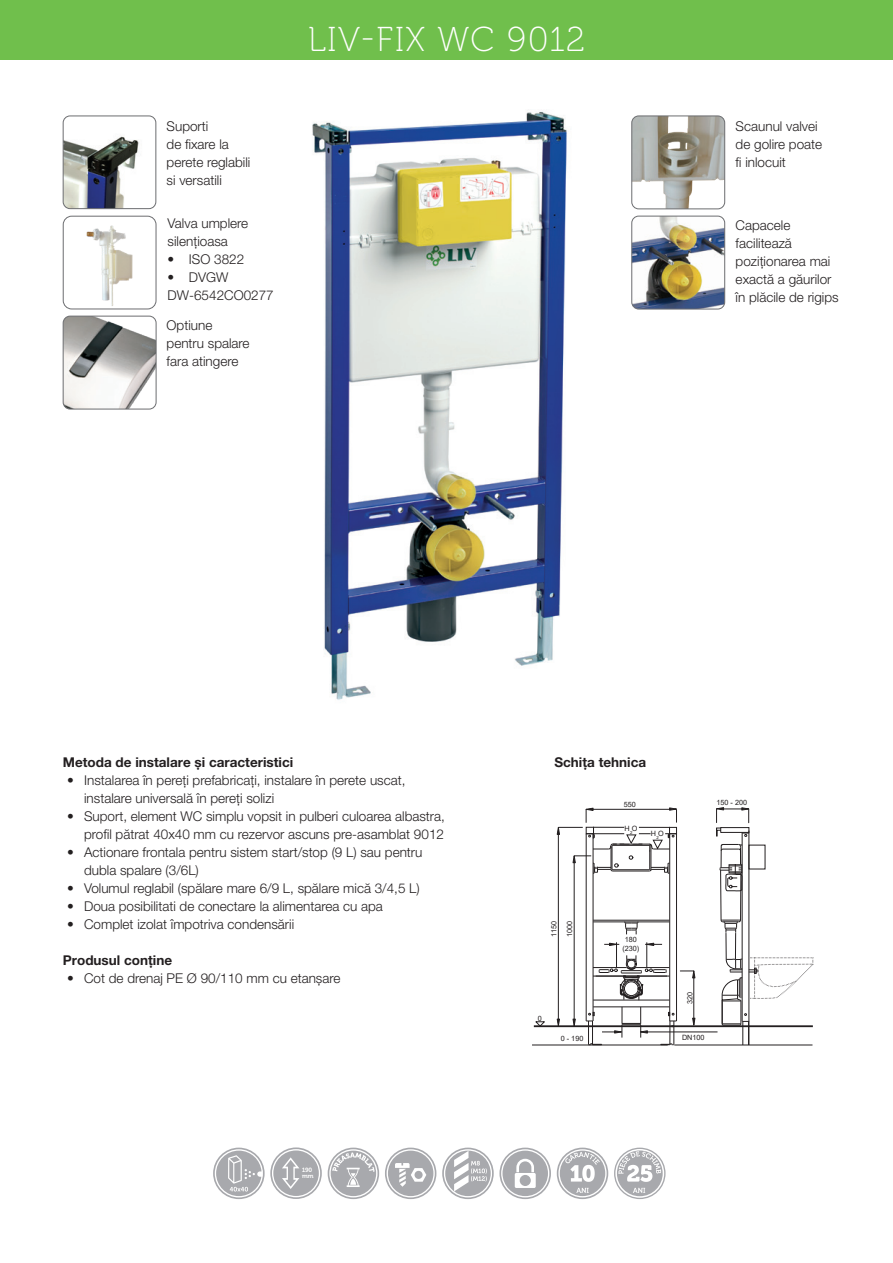
<style>
.page{position:relative;width:893px;height:1263px;background:#fff}
.page>*{position:absolute;margin:0;border:0;box-sizing:border-box;transform-origin:0 0}
.t1{font:34.5px "Museo Cyrl 100";letter-spacing:.05em;color:#fff}
.t2{font:300 13.5px/18px "Helvetica Neue LT Pro";color:#231f20}
.t3{font:700 13.5px "Helvetica Neue LT Pro";color:#231f20}
.t4{font:7.2px/15.6px "Arial";color:#231f20}
.t5{font:6.15px/5.8px "Museo Cyrl 700";color:#fff}
</style>
<div class="page">
<img style="left:312px;top:111px;width:333px;height:589px">
<div style="left:0;top:0;width:893px;height:60px;background:#70bf4c"></div>
<svg style="left:328px;top:1147px;width:51px;height:52px"></svg>
<svg style="left:385px;top:1147px;width:51px;height:52px"></svg>
<svg style="left:442px;top:1147px;width:109px;height:52px"></svg>
<svg style="left:557px;top:1147px;width:51px;height:52px"></svg>
<svg style="left:614px;top:1147px;width:51px;height:52px"></svg>
<svg style="left:213px;top:1147px;width:109px;height:52px"></svg>
<img style="left:63px;top:116px;width:93px;height:93px">
<div style="left:63px;top:116px;width:93px;height:93px;border:1px solid #6c6d70;border-radius:7px"></div>
<img style="left:632px;top:116px;width:93px;height:93px">
<div style="left:631px;top:116px;width:94px;height:93px;border:1px solid #6c6d70;border-radius:7px"></div>
<img style="left:632px;top:216px;width:93px;height:93px">
<div style="left:631px;top:216px;width:94px;height:93px;border:1px solid #6c6d70;border-radius:7px"></div>
<div style="left:63px;top:216px;width:93px;height:93px;border:1px solid #6c6d70;border-radius:9px"></div>
<img style="left:82px;top:225px;width:55px;height:84px">
<hr style="left:574px;top:862px;width:1px;height:161px;background:#231f20">
<hr style="left:558px;top:832px;width:1px;height:191px;background:#231f20">
<hr style="left:534px;top:1025px;width:140px;height:2px;background:#231f20">
<hr style="left:671px;top:1025px;width:142px;height:2px;background:#231f20">
<hr style="left:749px;top:830px;width:1px;height:215px;background:#231f20">
<hr style="left:674px;top:1045px;width:138px;height:1px;background:#231f20">
<hr style="left:532px;top:1045px;width:136px;height:1px;background:#231f20">
<hr style="left:646px;top:1032px;width:71px;height:1px;background:#231f20">
<hr style="left:593px;top:834px;width:1px;height:187px;background:#231f20">
<hr style="left:676px;top:834px;width:1px;height:187px;background:#231f20">
<hr style="left:593px;top:1006px;width:76px;height:1px;background:#231f20">
<hr style="left:593px;top:1000px;width:76px;height:1px;background:#231f20">
<hr style="left:586px;top:834px;width:1px;height:187px;background:#231f20">
<hr style="left:669px;top:834px;width:1px;height:133px;background:#231f20">
<hr style="left:669px;top:976px;width:1px;height:45px;background:#231f20">
<hr style="left:593px;top:967px;width:33px;height:1px;background:#231f20">
<hr style="left:593px;top:922px;width:76px;height:1px;background:#231f20">
<hr style="left:593px;top:920px;width:76px;height:1px;background:#231f20">
<hr style="left:593px;top:976px;width:76px;height:1px;background:#231f20">
<hr style="left:742px;top:832px;width:1px;height:189px;background:#231f20">
<svg style="left:720px;top:844px;width:94px;height:201px"></svg>
<svg style="left:716px;top:807px;width:34px;height:30px"></svg>
<svg style="left:535px;top:1021px;width:10px;height:5px"></svg>
<svg style="left:557px;top:807px;width:121px;height:67px"></svg>
<svg style="left:557px;top:1018px;width:3px;height:10px"></svg>
<svg style="left:572px;top:1018px;width:4px;height:10px"></svg>
<svg style="left:599px;top:921px;width:71px;height:79px"></svg>
<div style="left:669px;top:827px;width:8px;height:7px;border:1px solid #231f20"></div>
<div style="left:586px;top:827px;width:8px;height:7px;border:1px solid #231f20"></div>
<svg style="left:586px;top:1007px;width:62px;height:38px"></svg>
<svg style="left:660px;top:1012px;width:16px;height:33px"></svg>
<svg style="left:692px;top:1018px;width:3px;height:10px"></svg>
<svg style="left:680px;top:970px;width:15px;height:8px"></svg>
<hr style="left:693px;top:976px;width:1px;height:48px;background:#231f20">
<img style="left:63px;top:316px;width:93px;height:93px">
<div style="left:63px;top:316px;width:93px;height:93px;border:1px solid #6c6d70;border-radius:7px"></div>
<p class="t2" style="left:167px;top:117px;width:85px">Suporti<br>de fixare la perete reglabili si versatili</p>
<p class="t2" style="left:168px;top:214px;width:82px">Valva umplere silențioasa</p>
<p class="t2" style="left:168px;top:250px;width:78px">• ISO 3822</p>
<p class="t2" style="left:168px;top:268px;width:108px">• DVGW<br>DW-6542CO0277</p>
<p class="t2" style="left:167px;top:316px;width:85px">Optiune pentru spalare fara atingere</p>
<h1 class="t1" style="left:308px;top:21px;width:278px">LIV-FIX WC 9012</h1>
<p class="t2" style="left:736px;top:117px;width:88px">Scaunul valvei de golire poate fi inlocuit</p>
<p class="t2" style="left:736px;top:216px;width:105px">Capacele facilitează poziționarea mai exactă a găurilor în plăcile de rigips</p>
<p class="t3" style="left:63px;top:754px;width:232px">Metoda de instalare și caracteristici</p>
<p class="t3" style="left:554px;top:754px;width:93px">Schița tehnica</p>
<p class="t2" style="left:84px;top:771px;width:323px;text-indent:-17px">• Instalarea în pereți prefabricați, instalare în perete uscat, instalare universală în pereți solizi</p>
<p class="t2" style="left:67px;top:807px;width:379px;text-align:right">• Suport, element WC simplu vopsit in pulberi culoarea albastra, profil pătrat 40x40 mm cu rezervor ascuns pre-asamblat 9012</p>
<p class="t2" style="left:84px;top:843px;width:340px;text-indent:-17px">• Actionare frontala pentru sistem start/stop (9 L) sau pentru dubla spalare (3/6L)</p>
<p class="t2" style="left:67px;top:879px;width:354px">• Volumul reglabil (spălare mare 6/9 L, spălare mică 3/4,5 L)</p>
<p class="t2" style="left:67px;top:897px;width:317px">• Doua posibilitati de conectare la alimentarea cu apa</p>
<p class="t2" style="left:67px;top:915px;width:229px">• Complet izolat împotriva condensării</p>
<p class="t3" style="left:63px;top:952px;width:111px">Produsul conține</p>
<p class="t2" style="left:67px;top:969px;width:275px">• Cot de drenaj PE Ø 90/110 mm cu etanșare</p>
<p class="t4" style="left:624px;top:797px;width:14px">550</p>
<p class="t4" style="left:625px;top:821px;width:14px">H<sub>2</sub>O</p>
<p class="t4" style="left:651px;top:826px;width:14px">H<sub>2</sub>O</p>
<p class="t4" style="left:546px;top:937px;width:18px;rotate:-90deg">1150<br>1000</p>
<p class="t4" style="left:622px;top:935px;width:18px;line-height:9px;text-align:center">180 (230)</p>
<p class="t4" style="left:538px;top:1010px;width:6px">0</p>
<p class="t4" style="left:561px;top:1031px;width:24px">0 - 190</p>
<p class="t4" style="left:716px;top:794px;width:32px">150 - 200</p>
<p class="t4" style="left:682px;top:1003px;width:14px;rotate:-90deg">320</p>
<p class="t4" style="left:682px;top:1030px;width:24px">DN100</p>
<p class="t5" style="left:302px;top:1167px;width:13px">190 mm</p>
</div>
